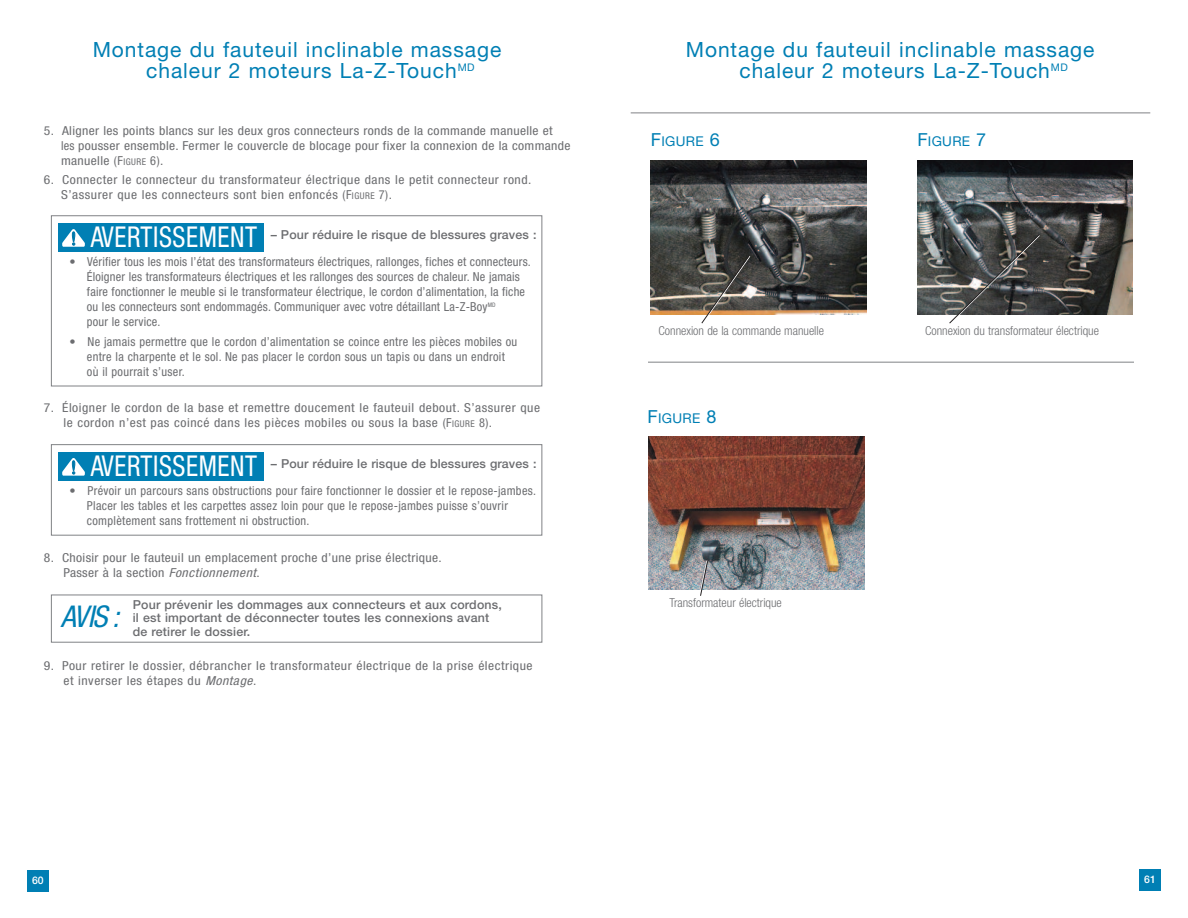
<style>
.page{position:relative;width:1188px;height:918px;background:#fff}
.page>*{position:absolute;margin:0;border:0;box-sizing:border-box;transform-origin:0 0}
.t1{font:italic condensed 30px "Helvetica Neue";color:#007fb4}
.t2{font:condensed 28.8px "Helvetica Neue";letter-spacing:.025em;color:#fff;scale:.9 1}
.t3{font:21px/21px "Helvetica Neue";letter-spacing:.045em;color:#007fb4}
.t4{font:13.5px "Helvetica Neue";letter-spacing:.02em;color:#007fb4}
.t5{font:condensed 12.3px/15px "Helvetica Neue";letter-spacing:.025em;color:#6c6d70}
.t6{font:condensed 12.3px/15px "Helvetica Neue";letter-spacing:.025em;color:#6c6d70;scale:1.1 1}
.t7{font:500 12.3px/13.5px "Helvetica Neue";letter-spacing:.015em;color:#6c6d70}
.t8{font:300 condensed 12.3px "Helvetica Neue";color:#6c6d70}
.t9{font:500 10.5px "Helvetica Neue";color:#fff}
.s1{font-size:9.3px}
.s2{font-style:italic}
.s3{font-size:18px}
</style>
<div class="page">
<div style="left:1139px;top:869px;width:22px;height:22px;background:#007fb4"></div>
<div style="left:27px;top:870px;width:22px;height:21px;background:#007fb4"></div>
<div style="left:51px;top:215px;width:491px;height:171px;border:1px solid #808285"></div>
<div style="left:58px;top:223px;width:205px;height:29px;background:#007fb4"></div>
<svg style="left:62px;top:229px;width:23px;height:18px"></svg>
<div style="left:51px;top:444px;width:491px;height:92px;border:1px solid #808285"></div>
<div style="left:58px;top:452px;width:205px;height:29px;background:#007fb4"></div>
<svg style="left:62px;top:458px;width:23px;height:18px"></svg>
<div style="left:51px;top:595px;width:491px;height:48px;border:1px solid #808285"></div>
<hr style="left:631px;top:113px;width:519px;height:1px;background:#808285">
<img style="left:917px;top:160px;width:216px;height:154px">
<img style="left:648px;top:436px;width:216px;height:154px">
<svg style="left:699px;top:560px;width:9px;height:36px"></svg>
<svg style="left:949px;top:233px;width:92px;height:91px;background:#5e5f5e"></svg>
<hr style="left:648px;top:362px;width:486px;height:1px;background:#808285">
<img style="left:651px;top:160px;width:215px;height:154px">
<svg style="left:701px;top:254px;width:50px;height:70px;background:#79736b"></svg>
<h3 class="t3" style="left:146px;top:41px;width:356px;text-indent:-54px">Montage du fauteuil inclinable massage chaleur 2 moteurs La-Z-Touch<sup>MD</sup></h3>
<h3 class="t3" style="left:739px;top:41px;width:356px;text-indent:-54px">Montage du fauteuil inclinable massage chaleur 2 moteurs La-Z-Touch<sup>MD</sup></h3>
<p class="t6" style="left:61px;top:124px;width:465px;text-indent:-17px">5. Aligner les points blancs sur les deux gros connecteurs ronds de la commande manuelle et<br>les pousser ensemble. Fermer le couvercle de blocage pour fixer la connexion de la commande manuelle (F<span class="s1">IGURE</span> 6).</p>
<p class="t6" style="left:61px;top:173px;width:429px;text-indent:-17px">6. Connecter le connecteur du transformateur électrique dans le petit connecteur rond.<br>S’assurer que les connecteurs sont bien enfoncés (F<span class="s1">IGURE</span> 7).</p>
<p class="t7" style="left:271px;top:229px;width:267px">– Pour réduire le risque de blessures graves :</p>
<p class="t5" style="left:87px;top:255px;width:445px;text-indent:-17px">• Vérifier tous les mois l’état des transformateurs électriques, rallonges, fiches et connecteurs.<br>Éloigner les transformateurs électriques et les rallonges des sources de chaleur. Ne jamais faire fonctionner le meuble si le transformateur électrique, le cordon d’alimentation, la fiche ou les connecteurs sont endommagés. Communiquer avec votre détaillant La-Z-Boy<sup>MD<br></sup>pour le service.</p>
<p class="t5" style="left:87px;top:335px;width:432px;text-indent:-17px">• Ne jamais permettre que le cordon d’alimentation se coince entre les pièces mobiles ou entre la charpente et le sol. Ne pas placer le cordon sous un tapis ou dans un endroit où il pourrait s’user.</p>
<h2 class="t2" style="left:91px;top:227px;width:187px">AVERTISSEMENT</h2>
<p class="t6" style="left:63px;top:401px;width:435px;text-indent:-20px">7. Éloigner le cordon de la base et remettre doucement le fauteuil debout. S’assurer que le cordon n’est pas coincé dans les pièces mobiles ou sous la base (F<span class="s1">IGURE</span> 8).</p>
<p class="t7" style="left:271px;top:458px;width:267px">– Pour réduire le risque de blessures graves :</p>
<p class="t5" style="left:87px;top:484px;width:451px;text-indent:-17px">• Prévoir un parcours sans obstructions pour faire fonctionner le dossier et le repose-jambes.<br>Placer les tables et les carpettes assez loin pour que le repose-jambes puisse s’ouvrir complètement sans frottement ni obstruction.</p>
<h2 class="t2" style="left:91px;top:456px;width:187px">AVERTISSEMENT</h2>
<p class="t6" style="left:63px;top:551px;width:345px;text-indent:-20px">8. Choisir pour le fauteuil un emplacement proche d’une prise électrique.<br>Passer à la section <span class="s2">Fonctionnement</span>.</p>
<h1 class="t1" style="left:61px;top:606px;width:60px">AVIS :</h1>
<p class="t7" style="left:133px;top:599px;width:371px">Pour prévenir les dommages aux connecteurs et aux cordons, il est important de déconnecter toutes les connexions avant de retirer le dossier.</p>
<p class="t6" style="left:63px;top:659px;width:428px;text-indent:-20px">9. Pour retirer le dossier, débrancher le transformateur électrique de la prise électrique et inverser les étapes du <span class="s2">Montage</span>.</p>
<p class="t4" style="left:651px;top:137px;width:70px"><span class="s3">F</span>IGURE <span class="s3">6</span></p>
<p class="t8" style="left:659px;top:326px;width:167px">Connexion de la commande manuelle</p>
<p class="t4" style="left:648px;top:414px;width:70px"><span class="s3">F</span>IGURE <span class="s3">8</span></p>
<p class="t8" style="left:669px;top:598px;width:114px">Transformateur électrique</p>
<p class="t4" style="left:917px;top:137px;width:70px"><span class="s3">F</span>IGURE <span class="s3">7</span></p>
<p class="t8" style="left:925px;top:326px;width:175px">Connexion du transformateur électrique</p>
<p class="t9" style="left:32px;top:877px;width:13px">60</p>
<p class="t9" style="left:1144px;top:876px;width:13px">61</p>
</div>
